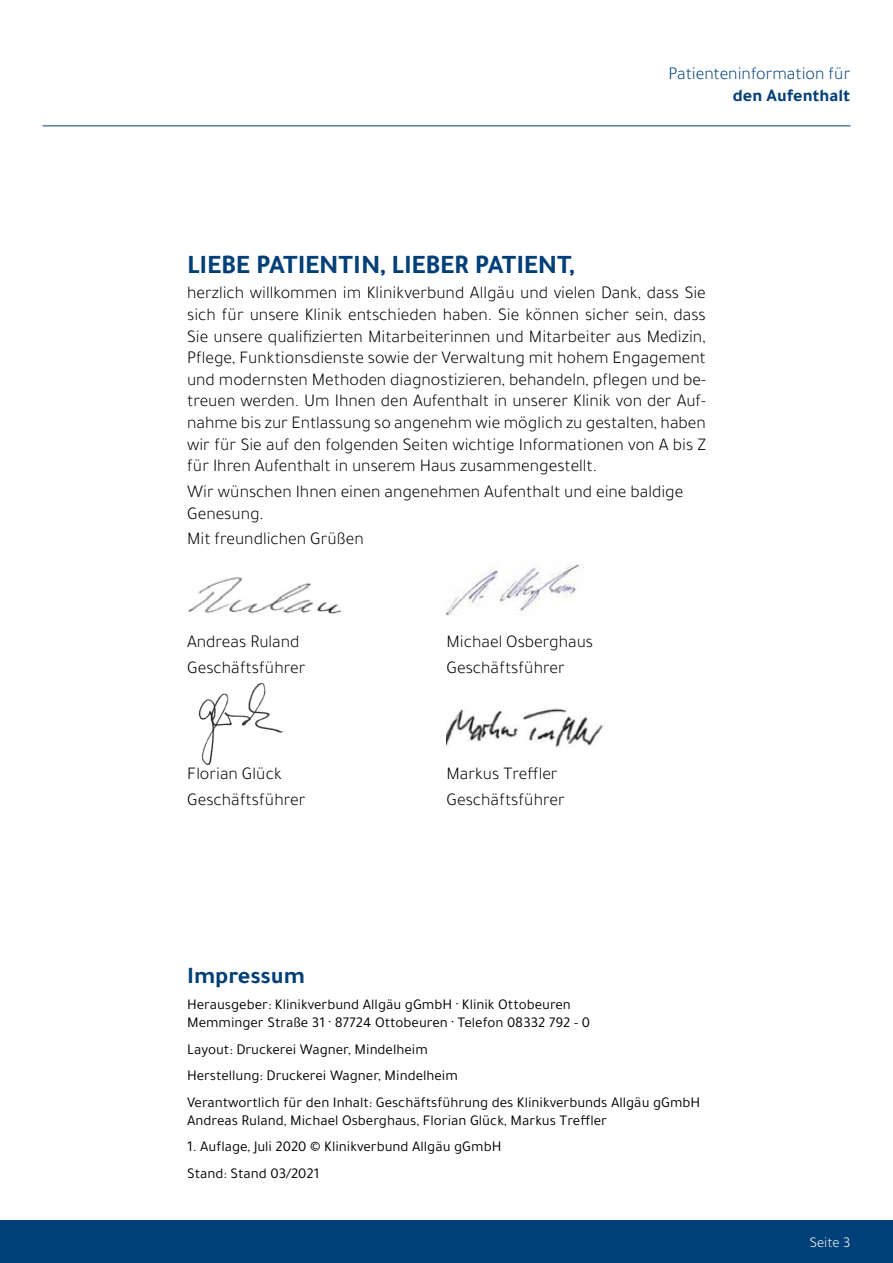
<style>
.page{position:relative;width:893px;height:1263px;background:#fff}
.page>*{position:absolute;margin:0;border:0;box-sizing:border-box;transform-origin:0 0}
.t1{font:700 27px "Tajawal";color:#003f77}
.t2{font:700 24px "Tajawal";color:#003f77}
.t3{font:300 18px/21.6px "Tajawal";color:#000}
.t4{font:300 18px "Tajawal";color:#003f77}
.t5{font:700 18px "Tajawal";color:#003f77}
.t6{font:15px/26.5px "Tajawal";color:#000}
.t7{font:300 15px "Tajawal";color:#fff}
</style>
<div class="page">
<hr style="left:43px;top:125px;width:807px;height:1px;background:#003f77">
<div style="left:0;top:1220px;width:893px;height:43px;background:#003f77"></div>
<img style="left:446px;top:708px;width:157px;height:40px">
<img style="left:445px;top:564px;width:139px;height:52px">
<img style="left:188px;top:577px;width:154px;height:37px">
<img style="left:198px;top:682px;width:85px;height:84px">
<p class="t4" style="left:668px;top:61px;width:184px">Patienteninformation für</p>
<p class="t5" style="left:733px;top:81px;width:119px">den Aufenthalt</p>
<h1 class="t1" style="left:187px;top:244px;width:389px">LIEBE PATIENTIN, LIEBER PATIENT,</h1>
<p class="t3" style="left:187px;top:282px;width:520px;text-align:justify">herzlich willkommen im Klinikverbund Allgäu und vielen Dank, dass Sie sich für unsere Klinik entschieden haben. Sie können sicher sein, dass Sie unsere qualifizierten Mitarbeiterinnen und Mitarbeiter aus Medizin, Pflege, Funktionsdienste sowie der Verwaltung mit hohem Engagement und modernsten Methoden diagnostizieren, behandeln, pflegen und be&shy;treuen werden. Um Ihnen den Aufenthalt in unserer Klinik von der Auf&shy;nahme bis zur Entlassung so angenehm wie möglich zu gestalten, haben wir für Sie auf den folgenden Seiten wichtige Informationen von A bis Z für Ihren Aufenthalt in unserem Haus zusammengestellt.</p>
<p class="t3" style="left:187px;top:481px;width:498px">Wir wünschen Ihnen einen angenehmen Aufenthalt und eine baldige<br>Genesung.</p>
<p class="t3" style="left:187px;top:528px;width:178px">Mit freundlichen Grüßen</p>
<p class="t3" style="left:187px;top:629px;width:120px;line-height:25.8px">Andreas Ruland<br>Geschäftsführer</p>
<p class="t3" style="left:446px;top:629px;width:148px;line-height:25.8px">Michael Osberghaus<br>Geschäftsführer</p>
<p class="t3" style="left:187px;top:761px;width:120px;line-height:25.8px">Florian Glück<br>Geschäftsführer</p>
<p class="t3" style="left:446px;top:761px;width:120px;line-height:25.8px">Markus Treffler<br>Geschäftsführer</p>
<h2 class="t2" style="left:187px;top:957px;width:119px">Impressum</h2>
<p class="t6" style="left:187px;top:996px;width:404px;line-height:18px">Herausgeber: Klinikverbund Allgäu gGmbH · Klinik Ottobeuren<br>Memminger Straße 31 · 87724 Ottobeuren · Telefon 08332 792 - 0</p>
<p class="t6" style="left:187px;top:1036px;width:515px">Layout: Druckerei Wagner, Mindelheim<br>Herstellung: Druckerei Wagner, Mindelheim<br>Verantwortlich für den Inhalt: Geschäftsführung des Klinikverbunds Allgäu gGmbH</p>
<p class="t6" style="left:187px;top:1107px;width:421px">Andreas Ruland, Michael Osberghaus, Florian Glück, Markus Treffler</p>
<p class="t6" style="left:187px;top:1133px;width:316px">1. Auflage, Juli 2020 © Klinikverbund Allgäu gGmbH<br>Stand: Stand 03/2021</p>
<p class="t7" style="left:810px;top:1232px;width:42px">Seite 3</p>
</div>
